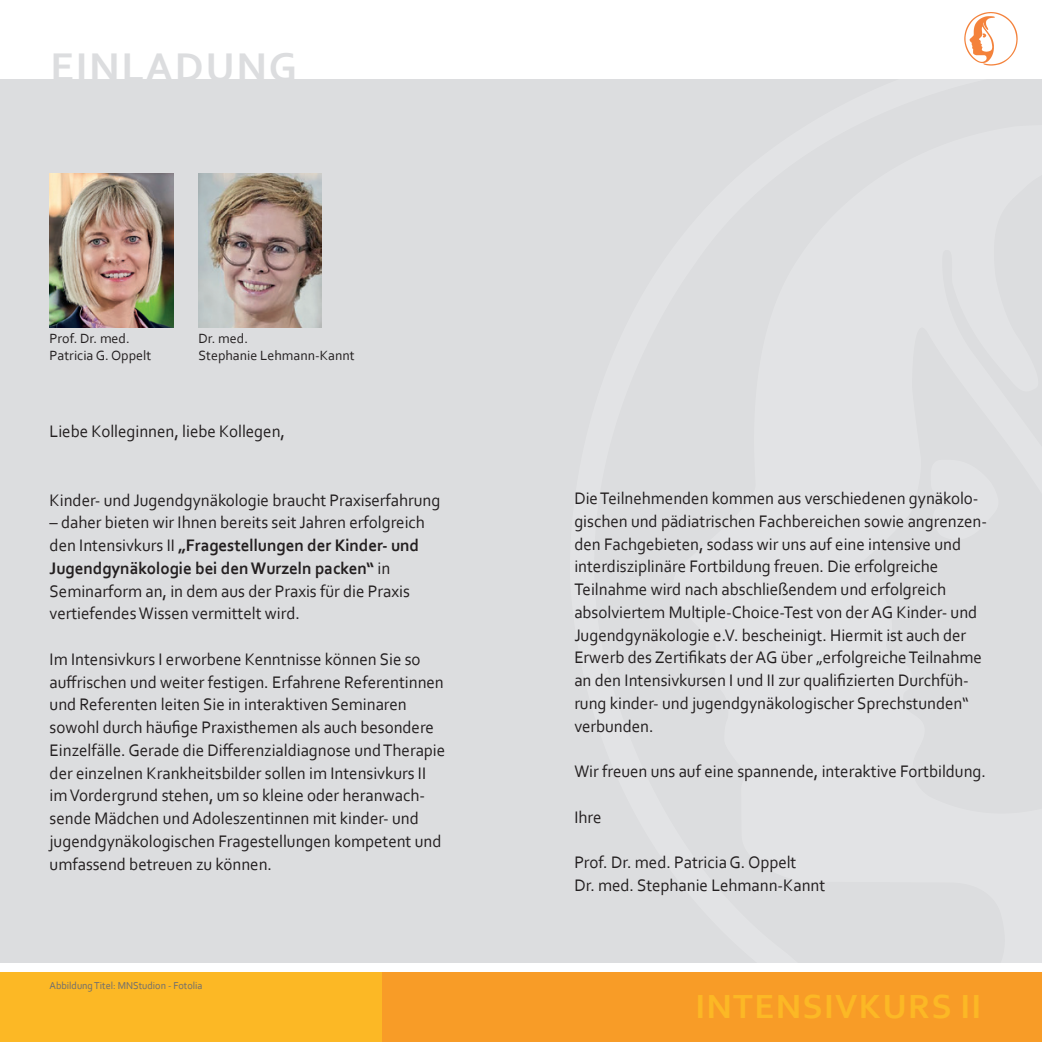
<style>
.page{position:relative;width:1042px;height:1042px;background:#fff}
.page>*{position:absolute;margin:0;border:0;box-sizing:border-box;transform-origin:0 0}
.t1{font:700 42px "Corbel";letter-spacing:.04em;color:#dcdddf}
.t2{font:700 35px "Corbel";letter-spacing:.04em;color:#fcb825}
.t3{font:17.5px/22.8px "Corbel";letter-spacing:-.005em;color:#231f20}
.t4{font:14px/17.5px "Corbel";color:#231f20}
.t5{font:10.5px "Corbel";letter-spacing:-.005em;color:#6c6d70}
.s1{font-weight:700}
</style>
<div class="page">
<div style="left:0;top:79px;width:1042px;height:883px;background:#dcdddf"></div>
<div style="left:0;top:972px;width:382px;height:70px;background:#fcb825"></div>
<div style="left:382px;top:972px;width:660px;height:70px;background:#f89c27"></div>
<img style="left:50px;top:174px;width:124px;height:153px">
<img style="left:198px;top:174px;width:123px;height:153px">
<img style="left:964px;top:12px;width:54px;height:54px">
<h1 class="t1" style="left:50px;top:41px;width:248px">EINLADUNG</h1>
<p class="t4" style="left:50px;top:329px;width:103px">Prof. Dr. med.<br>Patricia G. Oppelt</p>
<p class="t4" style="left:198px;top:329px;width:158px">Dr. med.<br>Stephanie Lehmann-Kannt</p>
<p class="t3" style="left:50px;top:420px;width:237px">Liebe Kolleginnen, liebe Kollegen,</p>
<p class="t3" style="left:50px;top:488px;width:392px">Kinder- und Jugendgynäkologie braucht Praxiserfahrung</p>
<p class="t3" style="left:50px;top:511px;width:377px">– daher bieten wir Ihnen bereits seit Jahren erfolgreich den Intensivkurs II <span class="s1">„Fragestellungen der Kinder- und Jugendgynäkologie bei den Wurzeln packen“</span> in Seminarform an, in dem aus der Praxis für die Praxis vertiefendes Wissen vermittelt wird.</p>
<p class="t3" style="left:50px;top:647px;width:397px">Im Intensivkurs I erworbene Kenntnisse können Sie so auffrischen und weiter festigen. Erfahrene Referentinnen und Referenten leiten Sie in interaktiven Seminaren sowohl durch häufige Praxisthemen als auch besondere Einzelfälle. Gerade die Differenzialdiagnose und Therapie der einzelnen Krankheitsbilder sollen im Intensivkurs II im Vordergrund stehen, um so kleine oder heranwach&shy;sende Mädchen und Adoleszentinnen mit kinder- und jugendgynäkologischen Fragestellungen kompetent und umfassend betreuen zu können.</p>
<p class="t5" style="left:50px;top:979px;width:154px">Abbildung Titel: MNStudion - Fotolia</p>
<p class="t3" style="left:574px;top:486px;width:414px">Die Teilnehmenden kommen aus verschiedenen gynäkolo&shy;gischen und pädiatrischen Fachbereichen sowie angrenzen&shy;den Fachgebieten, sodass wir uns auf eine intensive und interdisziplinäre Fortbildung freuen. Die erfolgreiche Teilnahme wird nach abschließendem und erfolgreich absolviertem Multiple-Choice-Test von der AG Kinder- und Jugendgynäkologie e.V. bescheinigt. Hiermit ist auch der Erwerb des Zertifikats der AG über „erfolgreiche Teilnahme an den Intensivkursen I und II zur qualifizierten Durchfüh&shy;rung kinder- und jugendgynäkologischer Sprechstunden“ verbunden.</p>
<p class="t3" style="left:574px;top:759px;width:413px">Wir freuen uns auf eine spannende, interaktive Fortbildung.</p>
<p class="t3" style="left:574px;top:805px;width:29px">Ihre</p>
<p class="t3" style="left:574px;top:850px;width:252px">Prof. Dr. med. Patricia G. Oppelt<br>Dr. med. Stephanie Lehmann-Kannt</p>
<h2 class="t2" style="left:695px;top:985px;width:287px">INTENSIVKURS II</h2>
</div>
